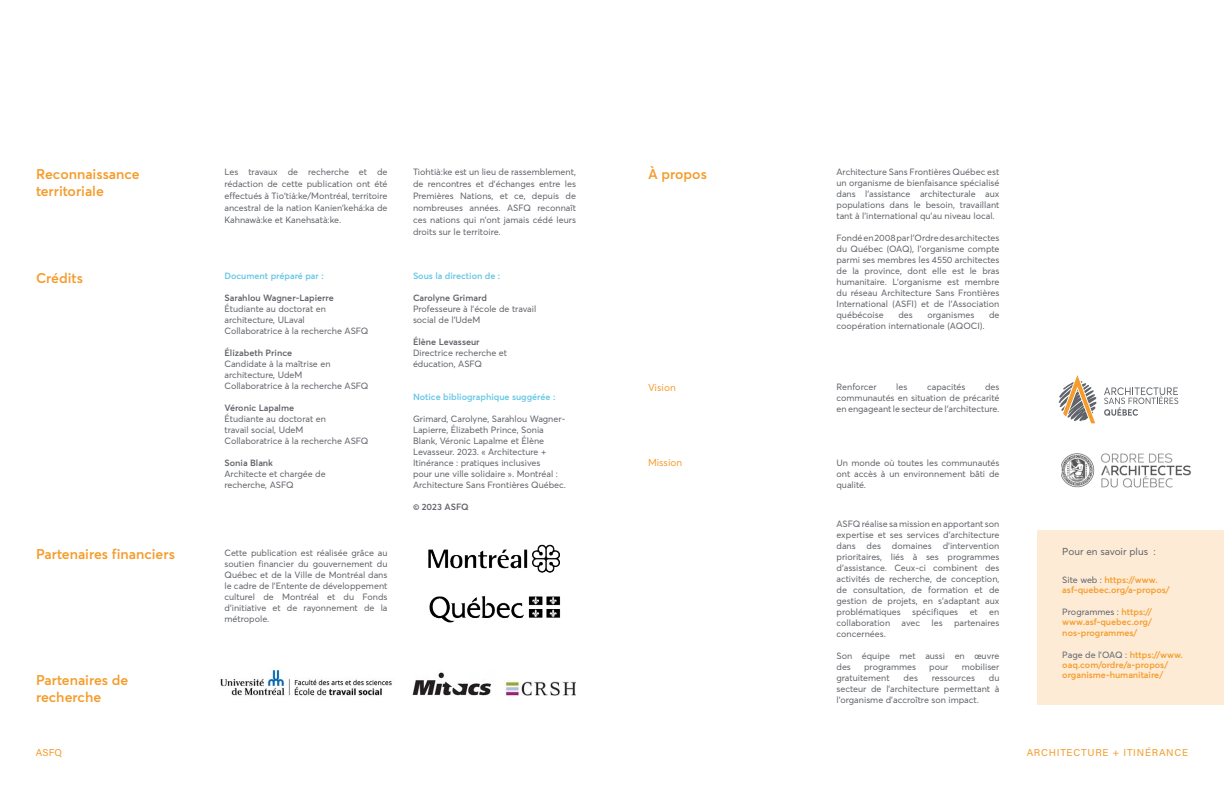
<style>
.page{position:relative;width:1224px;height:792px;background:#fff}
.page>*{position:absolute;margin:0;border:0;box-sizing:border-box;transform-origin:0 0}
.t1{font:600 14px/16.8px "Averta";color:#f59c2b}
.t2{font:10px "Acumin Variable Concept";letter-spacing:.075em;color:#f59c2c}
.t3{font:10px "Averta";color:#606369}
.t4{font:10px "Averta";color:#f59c2b}
.t5{font:10px "Acumin Variable Concept";color:#f59c2b}
.t6{font:9px/11px "Averta";color:#606369;text-align:justify}
.t7{font:600 9px/10px "Averta";color:#f59c2b}
.t8{font:600 9px "Averta";color:#606369}
.t9{font:600 9px "Averta";color:#67c6e6}
.s1{font-weight:400;color:#606369}
</style>
<div class="page">
<img style="left:1061px;top:454px;width:130px;height:34px">
<div style="left:1037px;top:530px;width:187px;height:174px;background:#fdebd5"></div>
<img style="left:220px;top:669px;width:172px;height:27px">
<img style="left:429px;top:544px;width:131px;height:29px">
<img style="left:429px;top:596px;width:132px;height:27px">
<svg style="left:1104px;top:387px;width:74px;height:29px"></svg>
<svg style="left:1059px;top:375px;width:38px;height:48px"></svg>
<img style="left:412px;top:672px;width:80px;height:24px">
<img style="left:505px;top:681px;width:71px;height:15px">
<h1 class="t1" style="left:36px;top:166px;width:105px">Reconnaissance</h1>
<h1 class="t1" style="left:648px;top:166px;width:60px">À propos</h1>
<h1 class="t1" style="left:36px;top:183px;width:69px">territoriale</h1>
<p class="t6" style="left:413px;top:166px;width:165px;line-height:12px">Tiohtià:ke est un lieu de rassemblement, de rencontres et d’échanges entre les Premières Nations, et ce, depuis de nombreuses années. ASFQ reconnaît ces nations qui n’ont jamais cédé leurs droits sur le territoire.</p>
<p class="t6" style="left:225px;top:166px;width:165px;line-height:12px">Les travaux de recherche et de rédaction de cette publication ont été effectués à Tio'tià:ke/Montréal, territoire ancestral de la nation Kanien’kehá:ka de Kahnawà:ke et Kanehsatà:ke.</p>
<h1 class="t1" style="left:36px;top:269px;width:48px">Crédits</h1>
<h1 class="t1" style="left:36px;top:546px;width:141px">Partenaires financiers</h1>
<h1 class="t1" style="left:36px;top:672px;width:94px">Partenaires de recherche</h1>
<p class="t9" style="left:225px;top:270px;width:101px">Document préparé par :</p>
<p class="t8" style="left:225px;top:292px;width:111px">Sarahlou Wagner-Lapierre</p>
<p class="t6" style="left:225px;top:303px;width:146px;text-align:left">Étudiante au doctorat en architecture, ULaval<br>Collaboratrice à la recherche ASFQ</p>
<p class="t8" style="left:225px;top:347px;width:69px">Élizabeth Prince</p>
<p class="t6" style="left:225px;top:358px;width:146px;text-align:left">Candidate à la maîtrise en architecture, UdeM<br>Collaboratrice à la recherche ASFQ</p>
<p class="t8" style="left:225px;top:402px;width:71px">Véronic Lapalme</p>
<p class="t6" style="left:225px;top:413px;width:146px;text-align:left">Étudiante au doctorat en<br>travail social, UdeM<br>Collaboratrice à la recherche ASFQ</p>
<p class="t8" style="left:225px;top:457px;width:50px">Sonia Blank</p>
<p class="t6" style="left:225px;top:468px;width:103px">Architecte et chargée de recherche, ASFQ</p>
<p class="t6" style="left:225px;top:547px;width:165px">Cette publication est réalisée grâce au soutien financier du gouvernement du Québec et de la Ville de Montréal dans le cadre de l’Entente de développement culturel de Montréal et du Fonds d’initiative et de rayonnement de la métropole.</p>
<p class="t9" style="left:413px;top:270px;width:89px">Sous la direction de :</p>
<p class="t8" style="left:413px;top:292px;width:75px">Carolyne Grimard</p>
<p class="t6" style="left:413px;top:303px;width:125px">Professeure à l’école de travail social de l’UdeM</p>
<p class="t8" style="left:413px;top:336px;width:68px">Élène Levasseur</p>
<p class="t6" style="left:413px;top:347px;width:96px">Directrice recherche et éducation, ASFQ</p>
<p class="t9" style="left:413px;top:391px;width:144px">Notice bibliographique suggérée :</p>
<p class="t6" style="left:413px;top:413px;width:155px;text-align:left">Grimard, Carolyne, Sarahlou Wagner-Lapierre, Élizabeth Prince, Sonia Blank, Véronic Lapalme et Élène Levasseur. 2023. « Architecture + Itinérance : pratiques inclusives<br>pour une ville solidaire ». Montréal :<br>Architecture Sans Frontières Québec.</p>
<p class="t8" style="left:413px;top:501px;width:57px">© 2023 ASFQ</p>
<p class="t4" style="left:648px;top:381px;width:29px">Vision</p>
<p class="t4" style="left:648px;top:457px;width:36px">Mission</p>
<p class="t6" style="left:837px;top:167px;width:165px">Architecture Sans Frontières Québec est un organisme de bienfaisance spécialisé dans l’assistance architecturale aux populations dans le besoin, travaillant tant à l’international qu’au niveau local.</p>
<p class="t6" style="left:837px;top:233px;width:165px">Fondé en 2008 par l’Ordre des architectes du Québec (OAQ), l’organisme compte parmi ses membres les 4550 architectes de la province, dont elle est le bras humanitaire. L’organisme est membre du réseau Architecture Sans Frontières International (ASFI) et de l’Association québécoise</p>
<p class="t6" style="left:898px;top:310px;width:16px">des</p>
<p class="t6" style="left:928px;top:310px;width:48px">organismes</p>
<p class="t6" style="left:989px;top:310px;width:12px">de</p>
<p class="t6" style="left:837px;top:321px;width:150px">coopération internationale (AQOCI).</p>
<p class="t6" style="left:837px;top:382px;width:42px">Renforcer</p>
<p class="t6" style="left:896px;top:382px;width:13px">les</p>
<p class="t6" style="left:927px;top:382px;width:40px">capacités</p>
<p class="t6" style="left:837px;top:382px;width:164px;text-indent:149px">des communautés en situation de précarité en engageant le secteur de l’architecture.</p>
<p class="t6" style="left:837px;top:457px;width:164px">Un monde où toutes les communautés ont accès à un environnement bâti de qualité.</p>
<p class="t6" style="left:837px;top:518px;width:165px">ASFQ réalise sa mission en apportant son expertise et ses services d’architecture dans des domaines d’intervention prioritaires, liés à ses programmes d’assistance. Ceux-ci combinent des activités de recherche, de conception, de consultation, de formation et de gestion de projets, en s’adaptant aux problématiques</p>
<p class="t6" style="left:912px;top:606px;width:48px">spécifiques</p>
<p class="t6" style="left:970px;top:606px;width:10px">et</p>
<p class="t6" style="left:989px;top:606px;width:12px">en</p>
<p class="t6" style="left:837px;top:617px;width:55px">collaboration</p>
<p class="t6" style="left:902px;top:617px;width:20px">avec</p>
<p class="t6" style="left:932px;top:617px;width:13px">les</p>
<p class="t6" style="left:954px;top:617px;width:47px">partenaires</p>
<p class="t6" style="left:837px;top:628px;width:51px">concernées.</p>
<p class="t6" style="left:837px;top:650px;width:164px">Son équipe met aussi en œuvre des</p>
<p class="t6" style="left:864px;top:661px;width:54px">programmes</p>
<p class="t6" style="left:929px;top:661px;width:21px">pour</p>
<p class="t6" style="left:962px;top:661px;width:39px">mobiliser</p>
<p class="t6" style="left:837px;top:672px;width:55px">gratuitement</p>
<p class="t6" style="left:904px;top:672px;width:16px">des</p>
<p class="t6" style="left:932px;top:672px;width:45px">ressources</p>
<p class="t6" style="left:837px;top:672px;width:164px;text-indent:152px">du secteur de l’architecture permettant à l’organisme d’accroître son impact.</p>
<p class="t3" style="left:1062px;top:545px;width:95px">Pour en savoir plus :</p>
<p class="t7" style="left:1062px;top:575px;width:109px"><span class="s1">Site web :</span> https://www. asf-quebec.org/a-propos/</p>
<p class="t7" style="left:1062px;top:607px;width:91px"><span class="s1">Programmes :</span> https:// www.asf-quebec.org/</p>
<p class="t7" style="left:1062px;top:628px;width:77px">nos-programmes/</p>
<p class="t7" style="left:1062px;top:650px;width:122px"><span class="s1">Page de l’OAQ :</span> https://www. oaq.com/ordre/a-propos/ organisme-humanitaire/</p>
<p class="t5" style="left:36px;top:746px;width:28px">ASFQ</p>
<p class="t2" style="left:1027px;top:745px;width:163px">ARCHITECTURE + ITINÉRANCE</p>
</div>
